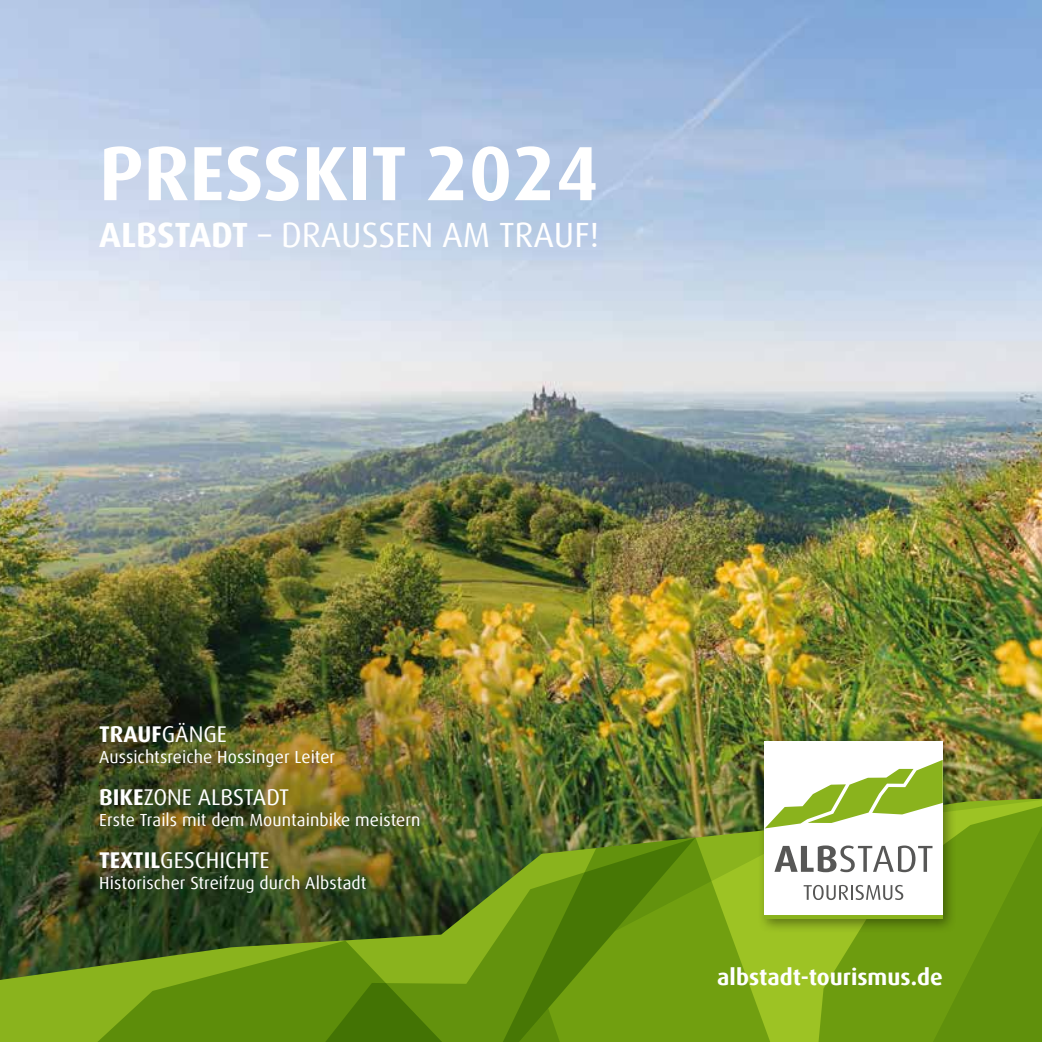
<style>
.page{position:relative;width:1042px;height:1042px;background:#fff}
.page>*{position:absolute;margin:0;border:0;box-sizing:border-box;transform-origin:0 0}
.t1{font:700 77px "Dax Offc Pro";color:#fff}
.t2{font:35px "Dax Offc Pro";color:#fff}
.t3{font:22.75px "Dax Offc Pro";color:#fff}
.t4{font:700 22.75px "Dax Offc Pro";color:#fff}
.t5{font:17.5px "Dax Offc Pro";letter-spacing:.005em;color:#fff}
.s1{font-weight:700}
.s2{font-weight:400}
</style>
<div class="page">
<img style="left:0;top:0;width:1042px;height:798px">
<img style="left:0;top:798px;width:697px;height:40px">
<svg style="left:697px;top:784px;width:345px;height:258px;background:#6a9413"></svg>
<svg style="left:0;top:838px;width:877px;height:204px;background:#5b7b19"></svg>
<svg style="left:482px;top:837px;width:213px;height:205px;background:#618e10"></svg>
<svg style="left:482px;top:1008px;width:144px;height:34px;background:#64930c"></svg>
<div style="left:758px;top:734px;width:199px;height:199px;background:#000;opacity:.4"></div>
<div style="left:765px;top:741px;width:178px;height:178px;background:#fff"></div>
<svg style="left:765px;top:760px;width:178px;height:68px"></svg>
<hr style="left:765px;top:915px;width:178px;height:4px;background:#8ab31d">
<svg style="left:774px;top:845px;width:158px;height:27px"></svg>
<svg style="left:803px;top:885px;width:100px;height:15px"></svg>
<h1 class="t1" style="left:99px;top:124px;width:501px">PRESSKIT 2024</h1>
<h2 class="t2" style="left:99px;top:212px;width:502px"><span class="s1">ALBSTADT</span> – DRAUSSEN AM TRAUF!</h2>
<h3 class="t4" style="left:99px;top:719px;width:129px">TRAUF<span class="s2">GÄNGE</span></h3>
<p class="t5" style="left:99px;top:745px;width:237px">Aussichtsreiche Hossinger Leiter</p>
<h3 class="t3" style="left:99px;top:782px;width:192px"><span class="s1">BIKE</span>ZONE ALBSTADT</h3>
<p class="t5" style="left:99px;top:808px;width:323px">Erste Trails mit dem Mountainbike meistern</p>
<h3 class="t3" style="left:99px;top:845px;width:172px"><span class="s1">TEXTIL</span>GESCHICHTE</h3>
<p class="t5" style="left:99px;top:872px;width:269px">Historischer Streifzug durch Albstadt</p>
<h3 class="t4" style="left:717px;top:963px;width:227px">albstadt-tourismus.de</h3>
</div>
